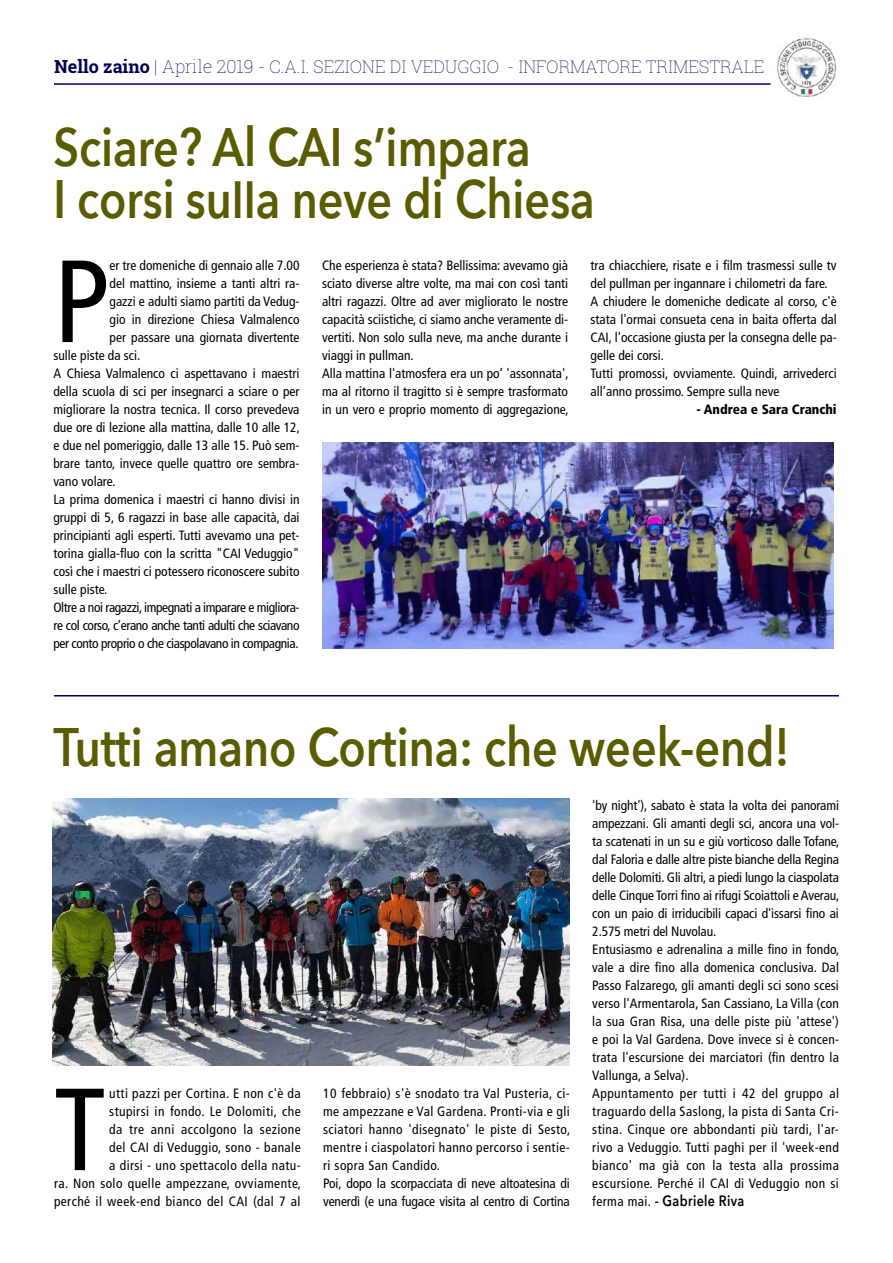
<style>
.page{position:relative;width:893px;height:1263px;background:#fff}
.page>*{position:absolute;margin:0;border:0;box-sizing:border-box;transform-origin:0 0}
.t1{font:condensed 116.7px "Frutiger";color:#000}
.t2{font:600 54px/52.5px "Avenir Next";color:#5b5b02;scale:.83 1}
.t3{font:100 17.25px "Roboto Slab";color:#005}
.t4{font:600 15px "Avenir Next";letter-spacing:.03em;color:#000;scale:.83 1}
.t5{font:condensed 13.5px/18px "Frutiger";color:#000}
.t6{font:condensed 13.5px/18px "Frutiger";letter-spacing:.03em;color:#000;text-align:right}
.t7{font:condensed 13.5px "Frutiger";letter-spacing:-.03em;color:#000}
.t8{font:900 condensed 13.5px "Frutiger";color:#000}
.s1{font-weight:700;font-size:18px}
.s2{font-size:18px}
.s3{font-size:48.6px}
.s4{font-family:"Frutiger";font-weight:400;font-stretch:condensed;font-size:13.5px}
</style>
<div class="page">
<hr style="left:54px;top:83px;width:716px;height:2px;background:#005">
<hr style="left:54px;top:695px;width:785px;height:1px;background:#005">
<img style="left:777px;top:38px;width:59px;height:59px">
<img style="left:322px;top:443px;width:511px;height:205px">
<img style="left:52px;top:798px;width:518px;height:267px">
<p class="t3" style="left:54px;top:55px;width:712px"><span class="s1">Nello zaino</span> <span class="s2">| Aprile 2019 -</span> C.A.I. SEZIONE DI VEDUGGIO - INFORMATORE TRIMESTRALE</p>
<h2 class="t2" style="left:53px;top:119px;width:654px">Sciare? Al CAI s’impara<br>I corsi su<span class="s3">ll</span>a neve di Chiesa</h2>
<h1 class="t1" style="left:53px;top:234px;width:58px">P</h1>
<p class="t5" style="left:110px;top:256px;width:191px">er tre domeniche di gennaio alle 7.00</p>
<p class="t5" style="left:110px;top:274px;width:191px">del mattino, insieme a tanti altri ra-</p>
<p class="t5" style="left:110px;top:292px;width:191px">gazzi e adulti siamo partiti da Vedug-</p>
<p class="t5" style="left:110px;top:310px;width:191px">gio in direzione Chiesa Valmalenco</p>
<p class="t5" style="left:110px;top:328px;width:191px">per passare una giornata divertente</p>
<p class="t5" style="left:53px;top:346px;width:88px">sulle piste da sci.</p>
<p class="t5" style="left:53px;top:364px;width:248px">A Chiesa Valmalenco ci aspettavano i maestri</p>
<p class="t5" style="left:53px;top:382px;width:248px">della scuola di sci per insegnarci a sciare o per</p>
<p class="t5" style="left:53px;top:400px;width:248px">migliorare la nostra tecnica. Il corso prevedeva</p>
<p class="t5" style="left:53px;top:418px;width:248px">due ore di lezione alla mattina, dalle 10 alle 12,</p>
<p class="t5" style="left:53px;top:436px;width:248px">e due nel pomeriggio, dalle 13 alle 15. Può sem-</p>
<p class="t5" style="left:53px;top:454px;width:248px">brare tanto, invece quelle quattro ore sembra-</p>
<p class="t5" style="left:53px;top:472px;width:64px">vano volare.</p>
<p class="t5" style="left:53px;top:490px;width:248px">La prima domenica i maestri ci hanno divisi in</p>
<p class="t5" style="left:53px;top:508px;width:248px">gruppi di 5, 6 ragazzi in base alle capacità, dai</p>
<p class="t5" style="left:53px;top:526px;width:248px">principianti agli esperti. Tutti avevamo una pet-</p>
<p class="t5" style="left:53px;top:544px;width:248px">torina gialla-fluo con la scritta "CAI Veduggio"</p>
<p class="t5" style="left:53px;top:562px;width:248px">così che i maestri ci potessero riconoscere subito</p>
<p class="t5" style="left:53px;top:580px;width:55px">sulle piste.</p>
<p class="t7" style="left:53px;top:599px;width:248px">Oltre a noi ragazzi, impegnati a imparare e migliora-</p>
<p class="t7" style="left:53px;top:617px;width:248px">re col corso, c’erano anche tanti adulti che sciavano</p>
<p class="t7" style="left:53px;top:635px;width:247px">per conto proprio o che ciaspolavano in compagnia.</p>
<p class="t5" style="left:322px;top:256px;width:248px">Che esperienza è stata? Bellissima: avevamo già sciato diverse altre volte, ma mai con così tanti altri ragazzi. Oltre ad aver migliorato le nostre capacità sciistiche, ci siamo anche veramente di&shy;vertiti. Non solo sulla neve, ma anche durante i viaggi in pullman.<br>Alla mattina l'atmosfera era un po’ 'assonnata', ma al ritorno il tragitto si è sempre trasformato in un vero e proprio momento di aggregazione,</p>
<p class="t5" style="left:591px;top:256px;width:248px">tra chiacchiere, risate e i film trasmessi sulle tv del pullman per ingannare i chilometri da fare.<br>A chiudere le domeniche dedicate al corso, c'è stata l'ormai consueta cena in baita offerta dal CAI, l'occasione giusta per la consegna delle pa&shy;gelle dei corsi.<br>Tutti promossi, ovviamente. Quindi, arrivederci all’anno prossimo. Sempre sulla neve</p>
<p class="t8" style="left:696px;top:401px;width:142px">- Andrea e Sara Cranchi</p>
<h2 class="t2" style="left:53px;top:719px;width:889px">Tutti amano Cortina: che week-end!</h2>
<p class="t6" style="left:54px;top:1084px;width:249px">utti pazzi per Cortina. E non c'è da<br>stupirsi in fondo. Le Dolomiti, che<br>da tre anni accolgono la sezione<br>del CAI di Veduggio, sono - banale<br>a dirsi - uno spettacolo della natu-<br>ra. Non solo quelle ampezzane, ovviamente, perché il week-end bianco del CAI (dal 7 al</p>
<p class="t6" style="left:323px;top:1084px;width:249px;text-align:left">10 febbraio) s'è snodato tra Val Pusteria, ci&shy;me ampezzane e Val Gardena. Pronti-via e gli sciatori hanno 'disegnato' le piste di Sesto, mentre i ciaspolatori hanno percorso i sentie&shy;ri sopra San Candido.<br>Poi, dopo la scorpacciata di neve altoatesina di venerdì (e una fugace visita al centro di Cortina</p>
<h1 class="t1" style="left:54px;top:1062px;width:53px">T</h1>
<p class="t5" style="left:592px;top:796px;width:249px">'by night'), sabato è stata la volta dei panorami ampezzani. Gli amanti degli sci, ancora una vol&shy;ta scatenati in un su e giù vorticoso dalle Tofane, dal Faloria e dalle altre piste bianche della Regina delle Dolomiti. Gli altri, a piedi lungo la ciaspolata delle Cinque Torri fino ai rifugi Scoiattoli e Averau, con un paio di irriducibili capaci d'issarsi fino ai 2.575 metri del Nuvolau.<br>Entusiasmo e adrenalina a mille fino in fondo, vale a dire fino alla domenica conclusiva. Dal Passo Falzarego, gli amanti degli sci sono scesi verso l'Armentarola, San Cassiano, La Villa (con la sua Gran Risa, una delle piste più 'attese') e poi la Val Gardena. Dove invece si è concen&shy;trata l'escursione dei marciatori (fin dentro la Vallunga, a Selva).<br>Appuntamento per tutti i 42 del gruppo al traguardo della Saslong, la pista di Santa Cri&shy;stina. Cinque ore abbondanti più tardi, l'ar&shy;rivo a Veduggio. Tutti paghi per il 'week-end bianco' ma già con la testa alla prossima escursione. Perché il CAI di Veduggio non si</p>
<p class="t4" style="left:592px;top:1188px;width:185px"><span class="s4">ferma mai.</span> - Gabriele Riva</p>
</div>
